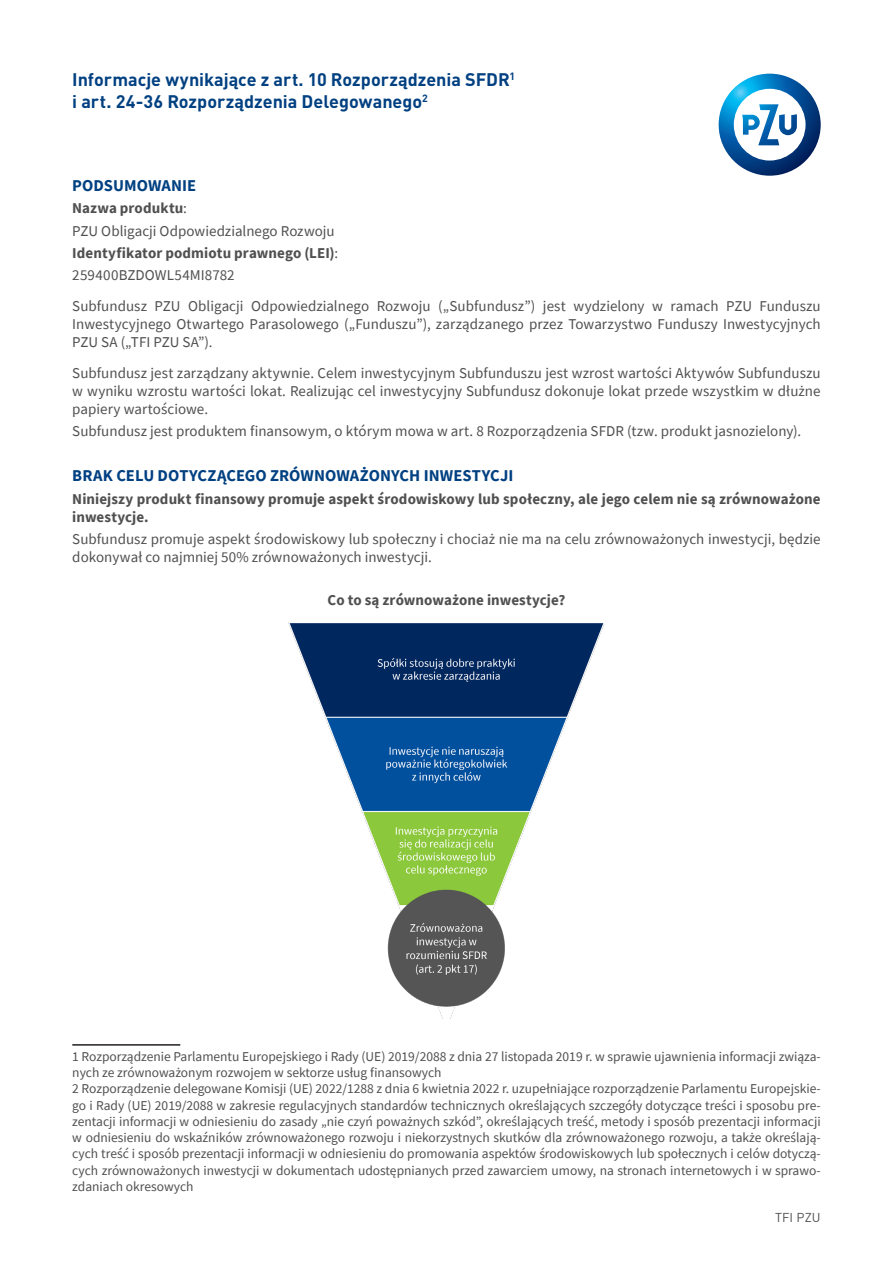
<style>
.page{position:relative;width:893px;height:1263px;background:#fff}
.page>*{position:absolute;margin:0;border:0;box-sizing:border-box;transform-origin:0 0}
.t1{font:700 18px/21.6px "DIN Pro Pl";color:#014081}
.t2{font:700 16.5px "Source Sans Pro";letter-spacing:.005em;color:#014081}
.t3{font:15px/18px "Source Sans Pro";color:#505050;text-align:justify}
.t4{font:700 15px/18px "Source Sans Pro";letter-spacing:.005em;color:#505050}
.t5{font:13.5px/16.2px "Source Sans Pro";color:#505050}
.KATEGORIA{font:12.75px "DIN Pro Pl";letter-spacing:.01em;color:#505050}
.s1{font-weight:400}
</style>
<div class="page">
<img style="left:288px;top:622px;width:317px;height:396px">
<hr style="left:72px;top:1044px;width:108px;height:2px;background:#231f20">
<svg style="left:719px;top:74px;width:102px;height:102px"></svg>
<p class="t1" style="left:72px;top:68px;width:444px">Informacje wynikające z art. 10 Rozporządzenia SFDR<sup>1 </sup>i art. 24-36 Rozporządzenia Delegowanego<sup>2</sup></p>
<p class="t2" style="left:72px;top:175px;width:125px">PODSUMOWANIE</p>
<p class="t4" style="left:72px;top:199px;width:116px">Nazwa produktu<span class="s1">:</span></p>
<p class="t3" style="left:72px;top:222px;width:264px">PZU Obligacji Odpowiedzialnego Rozwoju</p>
<p class="t4" style="left:72px;top:244px;width:268px">Identyfikator podmiotu prawnego (LEI)<span class="s1">:</span></p>
<p class="t3" style="left:72px;top:266px;width:164px">259400BZDOWL54MI8782</p>
<p class="t3" style="left:72px;top:297px;width:750px">Subfundusz PZU Obligacji Odpowiedzialnego Rozwoju („Subfundusz”) jest wydzielony w ramach PZU Funduszu Inwestycyjnego Otwartego Parasolowego („Funduszu”), zarządzanego przez Towarzystwo Funduszy Inwestycyjnych PZU SA („TFI PZU SA”).</p>
<p class="t3" style="left:72px;top:364px;width:750px">Subfundusz jest zarządzany aktywnie. Celem inwestycyjnym Subfunduszu jest wzrost wartości Aktywów Subfunduszu w wyniku wzrostu wartości lokat. Realizując cel inwestycyjny Subfundusz dokonuje lokat przede wszystkim w dłużne papiery wartościowe.</p>
<p class="t3" style="left:72px;top:422px;width:730px">Subfundusz jest produktem finansowym, o którym mowa w art. 8 Rozporządzenia SFDR (tzw. produkt jasnozielony).</p>
<p class="t2" style="left:72px;top:465px;width:443px">BRAK CELU DOTYCZĄCEGO ZRÓWNOWAŻONYCH INWESTYCJI</p>
<p class="t4" style="left:72px;top:489px;width:750px">Niniejszy produkt finansowy promuje aspekt środowiskowy lub społeczny, ale jego celem nie są zrównoważone inwestycje.</p>
<p class="t3" style="left:72px;top:530px;width:750px">Subfundusz promuje aspekt środowiskowy lub społeczny i chociaż nie ma na celu zrównoważonych inwestycji, będzie dokonywał co najmniej 50% zrównoważonych inwestycji.</p>
<p class="t4" style="left:328px;top:591px;width:239px">Co to są zrównoważone inwestycje?</p>
<p class="t5" style="left:72px;top:1048px;width:750px">1 Rozporządzenie Parlamentu Europejskiego i Rady (UE) 2019/2088 z dnia 27 listopada 2019 r. w sprawie ujawnienia informacji związa&shy;nych ze zrównoważonym rozwojem w sektorze usług finansowych</p>
<p class="t5" style="left:72px;top:1081px;width:750px;text-align:justify">2 Rozporządzenie delegowane Komisji (UE) 2022/1288 z dnia 6 kwietnia 2022 r. uzupełniające rozporządzenie Parlamentu Europejskie&shy;go i Rady (UE) 2019/2088 w zakresie regulacyjnych standardów technicznych określających szczegóły dotyczące treści i sposobu pre&shy;zentacji informacji w odniesieniu do zasady „nie czyń poważnych szkód”, określających treść, metody i sposób prezentacji informacji w odniesieniu do wskaźników zrównoważonego rozwoju i niekorzystnych skutków dla zrównoważonego rozwoju, a także określają&shy;cych treść i sposób prezentacji informacji w odniesieniu do promowania aspektów środowiskowych lub społecznych i celów dotyczą&shy;cych zrównoważonych inwestycji w dokumentach udostępnianych przed zawarciem umowy, na stronach internetowych i w sprawo&shy;zdaniach okresowych</p>
<p class="KATEGORIA" style="left:775px;top:1209px;width:47px">TFI PZU</p>
</div>
